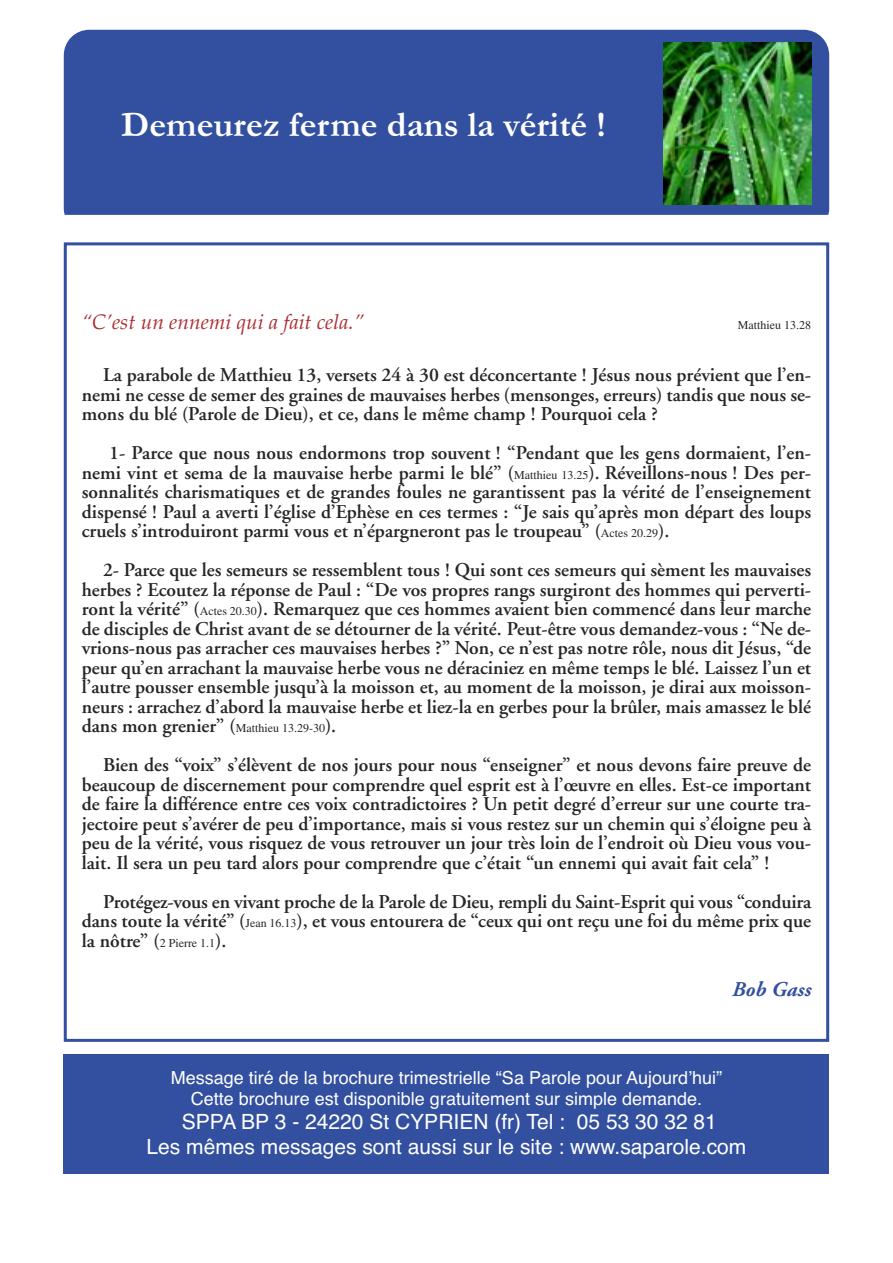
<style>
.page{position:relative;width:893px;height:1263px;background:#fff}
.page>*{position:absolute;margin:0;border:0;box-sizing:border-box;transform-origin:0 0}
.t1{font:700 36px "Garamond";color:#fff}
.t2{font:21px/25.2px "Helvetica";color:#fff;text-align:center}
.t3{font:italic 21px "Palatino";color:#ac2d31}
.t4{font:21px "Adobe Garamond Bold Italic Os F";color:#32509f}
.t5{font:600 19.5px/19.5px "Adobe Garamond";color:#272627;text-align:justify}
.t6{font:18px/21.6px "Helvetica";color:#fff;text-align:center}
.t7{font:12px "Times";color:#272627}
.s1{font-family:"Times";font-weight:400;font-size:12px}
</style>
<div class="page">
<div style="left:64px;top:1054px;width:765px;height:120px;background:#32509f"></div>
<div style="left:64px;top:30px;width:765px;height:204px;background:#32509f;border-radius:26px"></div>
<img style="left:663px;top:43px;width:149px;height:161px">
<div style="left:64px;top:215px;width:786px;height:21px;background:#fff"></div>
<div style="left:64px;top:242px;width:765px;height:800px;border:3px solid #32509f"></div>
<h1 class="t1" style="left:121px;top:102px;width:486px">Demeurez ferme dans la vérité !</h1>
<p class="t3" style="left:82px;top:309px;width:284px">“C’est un ennemi qui a fait cela.”</p>
<p class="t7" style="left:738px;top:320px;width:75px">Matthieu 13.28</p>
<p class="t5" style="left:82px;top:367px;width:731px;text-indent:21px">La parabole de Matthieu 13, versets 24 à 30 est déconcertante ! Jésus nous prévient que l’en&shy;nemi ne cesse de semer des graines de mauvaises herbes (mensonges, erreurs) tandis que nous se&shy;mons du blé (Parole de Dieu), et ce, dans le même champ ! Pourquoi cela ?</p>
<p class="t5" style="left:82px;top:445px;width:731px;text-indent:27px">1- Parce que nous nous endormons trop souvent ! “Pendant que les gens dormaient, l’en&shy;nemi vint et sema de la mauvaise herbe parmi le blé” (<span class="s1">Matthieu 13.25</span>). Réveillons-nous ! Des per&shy;sonnalités charismatiques et de grandes foules ne garantissent pas la vérité de l’enseignement dispensé ! Paul a averti l’église d’Ephèse en ces termes : “Je sais qu’après mon départ des loups cruels s’introduiront parmi vous et n’épargneront pas le troupeau” (<span class="s1">Actes 20.29</span>).</p>
<p class="t5" style="left:82px;top:562px;width:731px;text-indent:21px">2- Parce que les semeurs se ressemblent tous ! Qui sont ces semeurs qui sèment les mauvaises herbes ? Ecoutez la réponse de Paul : “De vos propres rangs surgiront des hommes qui perverti&shy;ront la vérité” (<span class="s1">Actes 20.30</span>). Remarquez que ces hommes avaient bien commencé dans leur marche de disciples de Christ avant de se détourner de la vérité. Peut-être vous demandez-vous : “Ne de&shy;vrions-nous pas arracher ces mauvaises herbes ?” Non, ce n’est pas notre rôle, nous dit Jésus, “de peur qu’en arrachant la mauvaise herbe vous ne déraciniez en même temps le blé. Laissez l’un et l’autre pousser ensemble jusqu’à la moisson et, au moment de la moisson, je dirai aux moisson&shy;neurs : arrachez d’abord la mauvaise herbe et liez-la en gerbes pour la brûler, mais amassez le blé dans mon grenier” (<span class="s1">Matthieu 13.29-30</span>).</p>
<p class="t5" style="left:82px;top:757px;width:731px;text-indent:21px">Bien des “voix” s’élèvent de nos jours pour nous “enseigner” et nous devons faire preuve de beaucoup de discernement pour comprendre quel esprit est à l’œuvre en elles. Est-ce important de faire la différence entre ces voix contradictoires ? Un petit degré d’erreur sur une courte tra&shy;jectoire peut s’avérer de peu d’importance, mais si vous restez sur un chemin qui s’éloigne peu à peu de la vérité, vous risquez de vous retrouver un jour très loin de l’endroit où Dieu vous vou&shy;lait. Il sera un peu tard alors pour comprendre que c’était “un ennemi qui avait fait cela” !</p>
<p class="t5" style="left:82px;top:893px;width:731px;text-indent:21px">Protégez-vous en vivant proche de la Parole de Dieu, rempli du Saint-Esprit qui vous “conduira dans toute la vérité” (<span class="s1">Jean 16.13</span>), et vous entourera de “ceux qui ont reçu une foi du même prix que la nôtre” (<span class="s1">2 Pierre 1.1</span>).</p>
<p class="t4" style="left:732px;top:981px;width:80px">Bob Gass</p>
<p class="t6" style="left:171px;top:1067px;width:553px">Message tiré de la brochure trimestrielle “Sa Parole pour Aujourdʼhui”<br>Cette brochure est disponible gratuitement sur simple demande.</p>
<p class="t2" style="left:146px;top:1109px;width:601px">SPPA BP 3 - 24220 St CYPRIEN (fr) Tel : 05 53 30 32 81<br>Les mêmes messages sont aussi sur le site : www.saparole.com</p>
</div>
